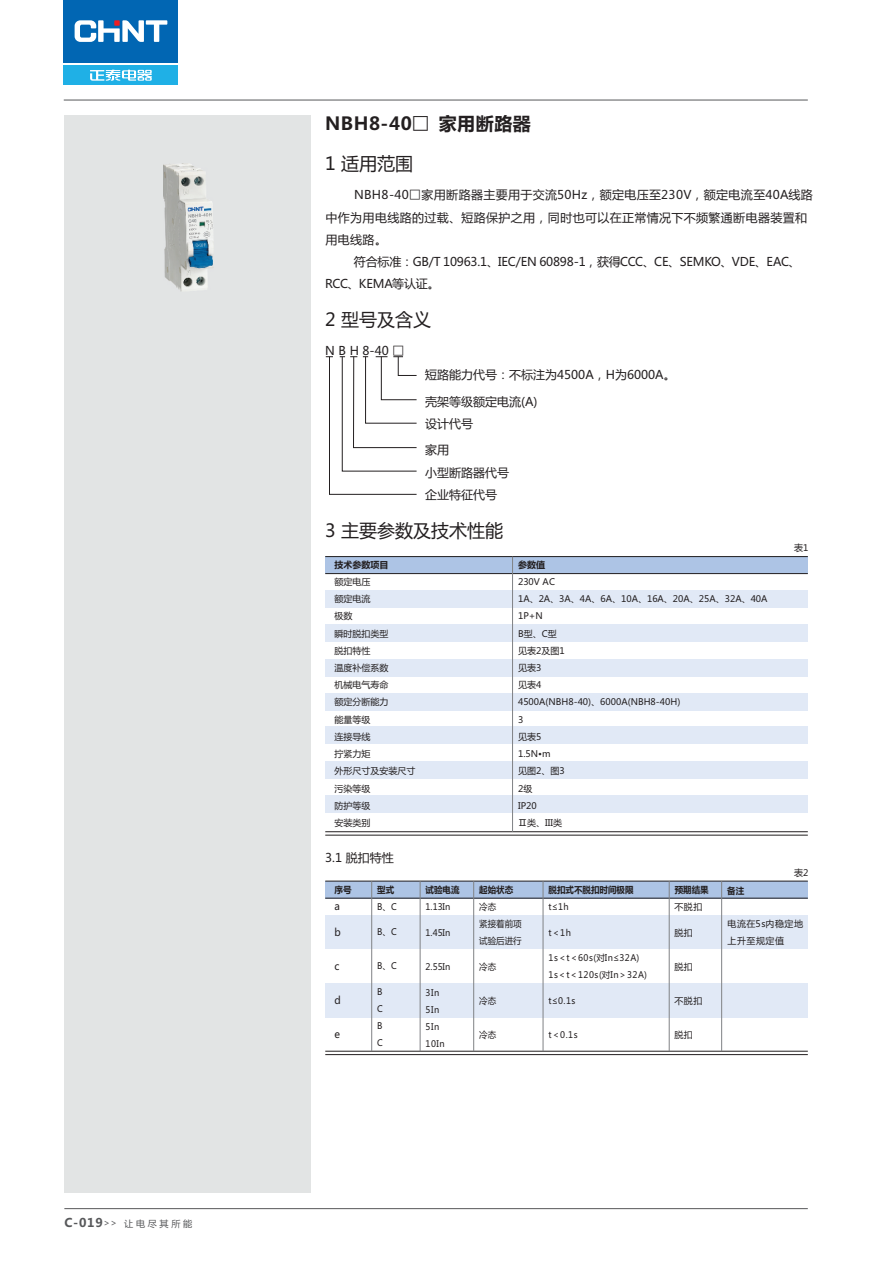
<style>
.page{position:relative;width:893px;height:1263px;background:#fff}
.page>*{position:absolute;margin:0;border:0;box-sizing:border-box;transform-origin:0 0}
.t1{font:700 18px/39.6px "Microsoft Ya Hei";letter-spacing:.03em;color:#231f20}
.t2{font:18px "Microsoft Ya Hei";color:#231f20}
.t3{font:12px/22.2px "Microsoft Ya Hei";color:#231f20}
.t4{font:12px "Microsoft Ya Hei";letter-spacing:.03em;color:#231f20}
.t5{font:10.5px "Microsoft Ya Hei";color:#231f20;scale:.94 1}
.t6{font:9.15px "Microsoft Ya Hei";color:#57585a}
.t7{font:9px/17.2px "Microsoft Ya Hei";color:#231f20}
.t8{font:9px/17px "Microsoft Ya Hei";color:#231f20;scale:.94 1}
.t9{font:9px/17px "Microsoft Ya Hei";letter-spacing:.06em;color:#231f20;scale:.94 1}
.t10{font:700 9px/17px "Microsoft Ya Hei";color:#231f20;scale:.94 1}
.t11{font:9px/17px "Microsoft Ya Hei";letter-spacing:.06em;color:#231f20}
.s1{font-weight:700;font-size:12px}
.s2{font-size:9px}
.s3{font-family:"Sim Hei";font-weight:400}
.s4{font-weight:400}
.s5{font-family:"Sim Hei"}
.s6{font-weight:700}
</style>
<div class="page">
<div style="left:64px;top:115px;width:246px;height:1078px;background:#e2e4e4"></div>
<hr style="left:64px;top:100px;width:744px;height:1px;background:#57585a">
<div style="left:64px;top:65px;width:114px;height:20px;background:#1fb0e6"></div>
<div style="left:64px;top:0;width:114px;height:62px;background:#0166b3"></div>
<svg style="left:75px;top:20px;width:92px;height:22px"></svg>
<svg style="left:90px;top:70px;width:62px;height:11px"></svg>
<hr style="left:64px;top:1208px;width:744px;height:1px;background:#57585a">
<img style="left:164px;top:163px;width:49px;height:128px">
<svg style="left:326px;top:356px;width:91px;height:139px"></svg>
<div style="left:325px;top:591px;width:483px;height:17px;background:#e1e9f6"></div>
<div style="left:325px;top:624px;width:483px;height:17px;background:#e1e9f6"></div>
<div style="left:325px;top:659px;width:483px;height:17px;background:#e1e9f6"></div>
<div style="left:325px;top:693px;width:483px;height:17px;background:#e1e9f6"></div>
<div style="left:325px;top:727px;width:483px;height:17px;background:#e1e9f6"></div>
<div style="left:325px;top:761px;width:483px;height:18px;background:#e1e9f6"></div>
<div style="left:325px;top:796px;width:483px;height:17px;background:#e1e9f6"></div>
<div style="left:325px;top:557px;width:483px;height:17px;background:#adc4e5"></div>
<hr style="left:325px;top:831px;width:483px;height:1px;background:#231f20">
<hr style="left:325px;top:835px;width:483px;height:1px;background:#231f20">
<hr style="left:325px;top:556px;width:483px;height:1px;background:#231f20">
<hr style="left:325px;top:573px;width:483px;height:1px;background:#231f20">
<hr style="left:512px;top:557px;width:1px;height:275px;background:#808285">
<div style="left:325px;top:881px;width:483px;height:17px;background:#adc4e5"></div>
<div style="left:325px;top:915px;width:483px;height:34px;background:#e1e9f6"></div>
<div style="left:325px;top:983px;width:483px;height:34px;background:#e1e9f6"></div>
<hr style="left:325px;top:881px;width:483px;height:1px;background:#231f20">
<hr style="left:325px;top:898px;width:483px;height:1px;background:#231f20">
<hr style="left:325px;top:1051px;width:483px;height:1px;background:#231f20">
<hr style="left:325px;top:1054px;width:483px;height:1px;background:#231f20">
<hr style="left:371px;top:881px;width:1px;height:170px;background:#808285">
<hr style="left:420px;top:881px;width:1px;height:170px;background:#808285">
<hr style="left:473px;top:881px;width:1px;height:170px;background:#808285">
<hr style="left:543px;top:881px;width:1px;height:170px;background:#808285">
<hr style="left:669px;top:881px;width:1px;height:170px;background:#808285">
<hr style="left:721px;top:881px;width:1px;height:170px;background:#808285">
<p class="t6" style="left:64px;top:1219px;width:129px"><span class="s1">C-019</span><span class="s2">&gt;&gt;</span> 让 电 尽 其 所 能</p>
<p class="t1" style="left:325px;top:105px;width:207px">NBH8-40<span class="s3">□</span> 家用断路器<br><span class="s4">1 适用范围</span></p>
<p class="t4" style="left:354px;top:190px;width:460px">NBH8-40<span class="s5">□</span>家用断路器主要用于交流50Hz，额定电压至230V，额定电流至40A线路</p>
<p class="t4" style="left:326px;top:212px;width:483px">中作为用电线路的过载、短路保护之用，同时也可以在正常情况下不频繁通断电器装置和</p>
<p class="t3" style="left:326px;top:229px;width:63px">用电线路。</p>
<p class="t3" style="left:354px;top:252px;width:448px">符合标准：GB/T 10963.1、IEC/EN 60898-1，获得CCC、CE、SEMKO、VDE、EAC、</p>
<p class="t3" style="left:325px;top:274px;width:116px">RCC、KEMA等认证。</p>
<p class="t2" style="left:325px;top:311px;width:107px">2 型号及含义</p>
<p class="t3" style="left:325px;top:340px;width:81px">N B H 8-40 <span class="s5">□</span></p>
<p class="t3" style="left:425px;top:365px;width:252px">短路能力代号：不标注为4500A，H为6000A。</p>
<p class="t3" style="left:425px;top:391px;width:114px">壳架等级额定电流(A)设计代号</p>
<p class="t3" style="left:425px;top:440px;width:85px">家用<br>小型断路器代号企业特征代号</p>
<p class="t2" style="left:325px;top:522px;width:179px">3 主要参数及技术性能</p>
<p class="t7" style="left:335px;top:556px;width:82px"><span class="s6">技术参数项目<br></span>额定电压<br>额定电流<br>极数<br>瞬时脱扣类型<br>脱扣特性<br>温度补偿系数<br>机械电气寿命<br>额定分断能力<br>能量等级<br>连接导线<br>拧紧力矩<br>外形尺寸及安装尺寸污染等级<br>防护等级<br>安装类别</p>
<p class="t3" style="left:325px;top:848px;width:70px">3.1 脱扣特性</p>
<p class="t10" style="left:335px;top:882px;width:20px">序号</p>
<p class="t5" style="left:335px;top:902px;width:7px">a</p>
<p class="t5" style="left:335px;top:927px;width:8px">b</p>
<p class="t5" style="left:335px;top:961px;width:7px">c</p>
<p class="t5" style="left:335px;top:995px;width:8px">d</p>
<p class="t5" style="left:335px;top:1029px;width:7px">e</p>
<p class="t8" style="left:377px;top:882px;width:22px"><span class="s6">型式<br></span>B、C</p>
<p class="t8" style="left:377px;top:924px;width:22px">B、C</p>
<p class="t8" style="left:377px;top:958px;width:22px">B、C</p>
<p class="t8" style="left:377px;top:984px;width:8px;text-align:justify">B C B C</p>
<p class="t8" style="left:426px;top:882px;width:38px"><span class="s6">试验电流<br></span>1.13In</p>
<p class="t8" style="left:426px;top:925px;width:28px">1.45In</p>
<p class="t8" style="left:426px;top:959px;width:28px">2.55In</p>
<p class="t9" style="left:426px;top:984px;width:22px">3In<br>5In<br>5In<br>10In</p>
<p class="t7" style="left:518px;top:556px;width:251px"><span class="s6">参数值<br></span>230V AC<br>1A、2A、3A、4A、6A、10A、16A、20A、25A、32A、40A<br>1P+N<br>B型、C型<br>见表2及图1<br>见表3<br>见表4<br>4500A(NBH8-40)、6000A(NBH8-40H)<br>3<br>见表5<br>1.5N•m<br>见图2、图3<br>2级<br>IP20<br>Ⅱ类、III类</p>
<p class="t7" style="left:794px;top:540px;width:16px">表1</p>
<p class="t7" style="left:794px;top:864px;width:16px">表2</p>
<p class="t10" style="left:479px;top:882px;width:38px">起始状态<span class="s4">冷态</span></p>
<p class="t8" style="left:479px;top:916px;width:47px">紧接着前项试验后进行</p>
<p class="t8" style="left:479px;top:959px;width:20px">冷态</p>
<p class="t8" style="left:479px;top:993px;width:20px">冷态</p>
<p class="t8" style="left:479px;top:1027px;width:20px">冷态</p>
<p class="t10" style="left:549px;top:882px;width:92px">脱扣式不脱扣时间极限<span class="s4">t≤1h</span></p>
<p class="t8" style="left:549px;top:925px;width:25px">t＜1h</p>
<p class="t9" style="left:549px;top:950px;width:106px">1s＜t＜60s(对In≤32A)<br>1s＜t＜120s(对In＞32A)</p>
<p class="t8" style="left:549px;top:993px;width:30px">t≤0.1s</p>
<p class="t8" style="left:549px;top:1027px;width:32px">t＜0.1s</p>
<p class="t10" style="left:674px;top:882px;width:38px">预期结果<span class="s4">不脱扣</span></p>
<p class="t7" style="left:674px;top:925px;width:20px">脱扣</p>
<p class="t7" style="left:674px;top:959px;width:20px">脱扣</p>
<p class="t7" style="left:674px;top:993px;width:30px">不脱扣</p>
<p class="t7" style="left:674px;top:1027px;width:20px">脱扣</p>
<p class="t10" style="left:727px;top:882px;width:20px">备注</p>
<p class="t11" style="left:727px;top:916px;width:77px">电流在5s内稳定地上升至规定值</p>
</div>
